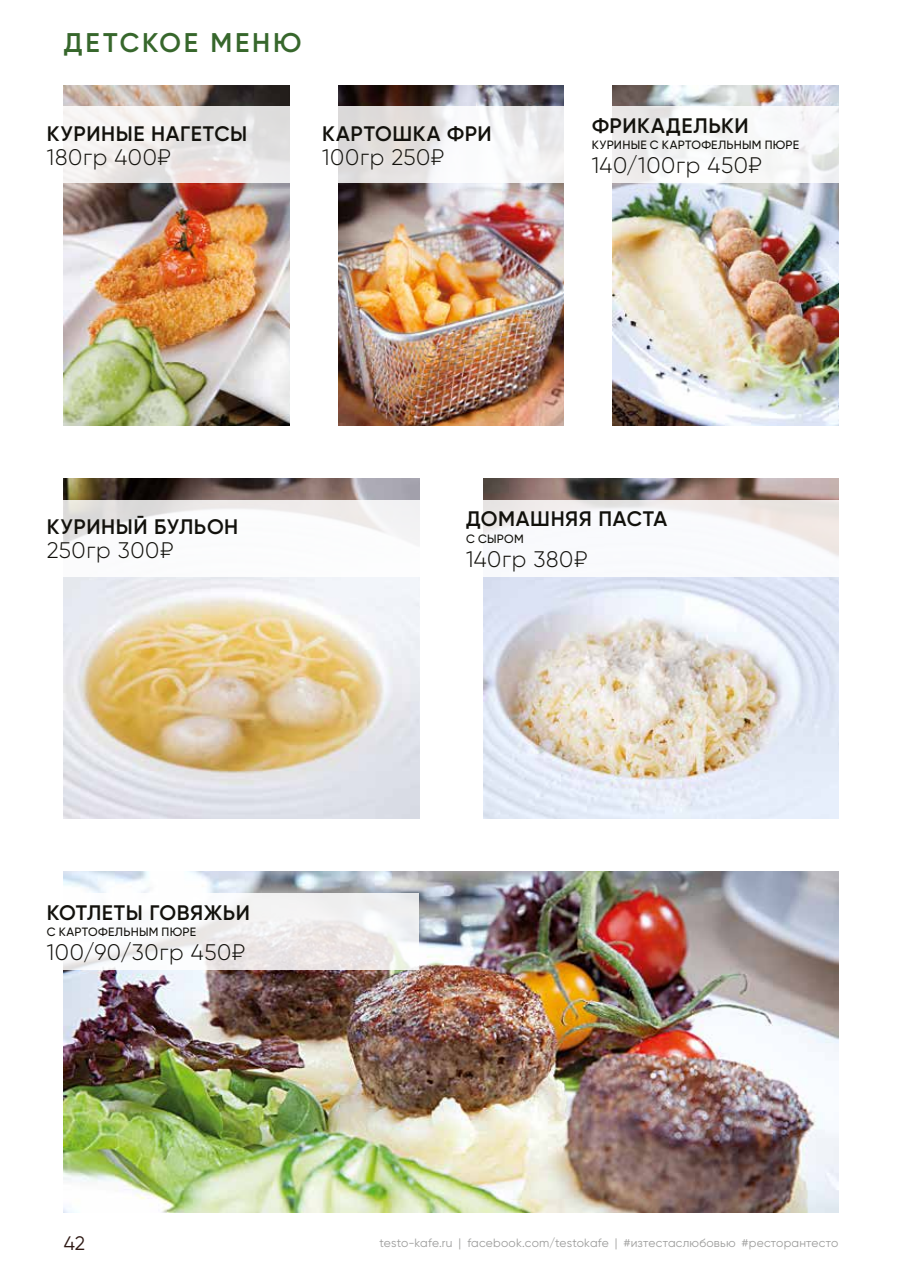
<style>
.page{position:relative;width:915px;height:1276px;background:#fff}
.page>*{position:absolute;margin:0;border:0;box-sizing:border-box;transform-origin:0 0}
.t1{font:600 27px "Gilroy";letter-spacing:.1em;color:#37672c}
.t2{font:300 22.5px "Gilroy";letter-spacing:.025em;color:#12110c}
.t3{font:600 21px "Gilroy";letter-spacing:.025em;color:#12110c}
.t4{font:19.5px "Gilroy";color:#2d1813}
.t5{font:12px "Gilroy";letter-spacing:.015em;color:#9d9d9c}
.t6{font:500 12px "Gilroy";letter-spacing:.02em;color:#12110c}
</style>
<div class="page">
<img style="left:612px;top:85px;width:226px;height:340px">
<img style="left:338px;top:85px;width:225px;height:340px">
<img style="left:483px;top:478px;width:355px;height:341px">
<img style="left:64px;top:478px;width:355px;height:341px">
<img style="left:64px;top:85px;width:225px;height:340px">
<img style="left:64px;top:872px;width:774px;height:340px">
<svg style="left:63px;top:106px;width:227px;height:77px"></svg>
<svg style="left:338px;top:106px;width:226px;height:77px"></svg>
<svg style="left:612px;top:106px;width:227px;height:77px;fill:#f6f7f7"></svg>
<svg style="left:63px;top:500px;width:357px;height:76px"></svg>
<svg style="left:63px;top:893px;width:356px;height:76px"></svg>
<svg style="left:483px;top:500px;width:356px;height:76px"></svg>
<p class="t1" style="left:64px;top:26px;width:239px">ДЕТСКОЕ МЕНЮ</p>
<p class="t3" style="left:47px;top:121px;width:202px">КУРИНЫЕ НАГЕТСЫ</p>
<p class="t2" style="left:47px;top:143px;width:125px">180гр 400₽</p>
<p class="t3" style="left:322px;top:121px;width:171px">КАРТОШКА ФРИ</p>
<p class="t2" style="left:322px;top:143px;width:123px">100гр 250₽</p>
<p class="t3" style="left:591px;top:112px;width:158px">ФРИКАДЕЛЬКИ</p>
<p class="t6" style="left:591px;top:138px;width:209px">КУРИНЫЕ С КАРТОФЕЛЬНЫМ ПЮРЕ</p>
<p class="t2" style="left:591px;top:152px;width:171px">140/100гр 450₽</p>
<p class="t3" style="left:47px;top:514px;width:193px">КУРИНЫЙ БУЛЬОН</p>
<p class="t2" style="left:47px;top:537px;width:128px">250гр 300₽</p>
<p class="t3" style="left:466px;top:506px;width:202px">ДОМАШНЯЯ ПАСТА</p>
<p class="t6" style="left:466px;top:531px;width:59px">С СЫРОМ</p>
<p class="t2" style="left:466px;top:545px;width:123px">140гр 380₽</p>
<p class="t3" style="left:47px;top:899px;width:204px">КОТЛЕТЫ ГОВЯЖЬИ</p>
<p class="t6" style="left:47px;top:924px;width:151px">С КАРТОФЕЛЬНЫМ ПЮРЕ</p>
<p class="t2" style="left:47px;top:938px;width:200px">100/90/30гр 450₽</p>
<p class="t4" style="left:64px;top:1231px;width:23px">42</p>
<p class="t5" style="left:379px;top:1235px;width:460px">testo-kafe.ru | facebook.com/testokafe | #изтестаслюбовью #ресторантесто</p>
</div>
